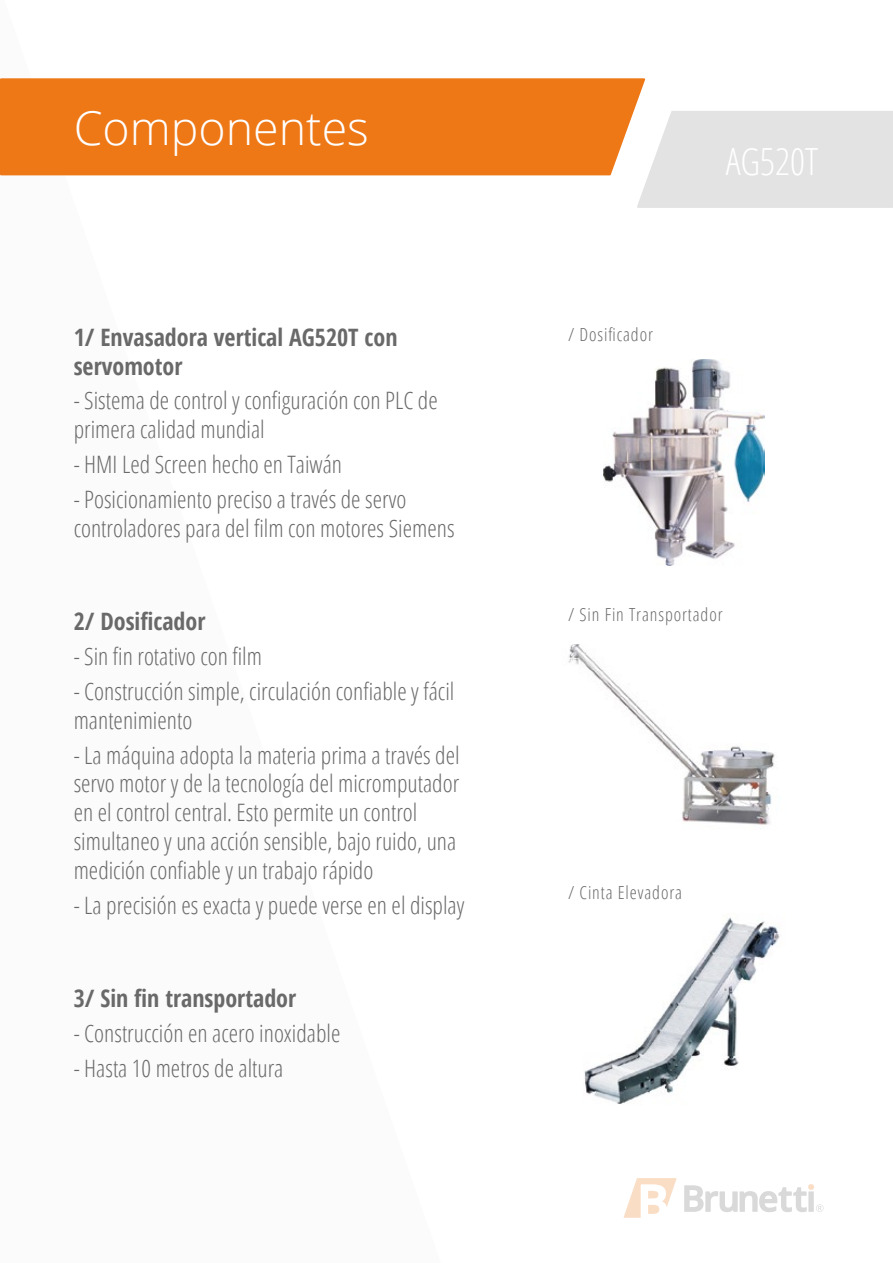
<style>
.page{position:relative;width:893px;height:1263px;background:#fff}
.page>*{position:absolute;margin:0;border:0;box-sizing:border-box;transform-origin:0 0}
.t1{font:300 46.5px "Open Sans";color:#fff}
.t2{font:300 condensed 37.5px "Open Sans";color:#fff}
.t3{font:300 condensed 24px/28.8px "Open Sans";color:#696969}
.t4{font:700 condensed 24px/28.8px "Open Sans";color:#696969}
.t5{font:300 condensed 18px "Open Sans";letter-spacing:.05em;color:#696969}
</style>
<div class="page">
<img style="left:604px;top:359px;width:160px;height:206px">
<img style="left:568px;top:645px;width:207px;height:180px">
<img style="left:584px;top:917px;width:196px;height:187px">
<div style="left:0;top:78px;width:645px;height:97px;background:#ee7716"></div>
<div style="left:637px;top:111px;width:256px;height:97px;background:#e3e3e3"></div>
<svg style="left:624px;top:1178px;width:52px;height:40px"></svg>
<svg style="left:684px;top:1184px;width:139px;height:28px"></svg>
<h1 class="t1" style="left:74px;top:96px;width:297px">Componentes</h1>
<p class="t4" style="left:74px;top:322px;width:325px">1/ Envasadora vertical AG520T con servomotor</p>
<p class="t3" style="left:74px;top:386px;width:366px">- Sistema de control y configuración con PLC de primera calidad mundial</p>
<p class="t3" style="left:74px;top:449px;width:270px">- HMI Led Screen hecho en Taiwán</p>
<p class="t3" style="left:74px;top:484px;width:382px">- Posicionamiento preciso a través de servo controladores para del film con motores Siemens</p>
<p class="t4" style="left:74px;top:607px;width:133px">2/ Dosificador</p>
<p class="t3" style="left:74px;top:641px;width:190px">- Sin fin rotativo con film</p>
<p class="t3" style="left:74px;top:676px;width:382px">- Construcción simple, circulación confiable y fácil mantenimiento</p>
<p class="t3" style="left:74px;top:740px;width:387px">- La máquina adopta la materia prima a través del servo motor y de la tecnología del micromputador en el control central. Esto permite un control simultaneo y una acción sensible, bajo ruido, una medición confiable y un trabajo rápido</p>
<p class="t3" style="left:74px;top:890px;width:392px">- La precisión es exacta y puede verse en el display</p>
<p class="t4" style="left:74px;top:983px;width:224px">3/ Sin fin transportador</p>
<p class="t3" style="left:74px;top:1018px;width:268px">- Construcción en acero inoxidable</p>
<p class="t3" style="left:74px;top:1053px;width:211px">- Hasta 10 metros de altura</p>
<p class="t5" style="left:568px;top:322px;width:86px">/ Dosificador</p>
<h2 class="t2" style="left:726px;top:136px;width:94px">AG520T</h2>
<p class="t5" style="left:568px;top:602px;width:156px">/ Sin Fin Transportador</p>
<p class="t5" style="left:568px;top:880px;width:115px">/ Cinta Elevadora</p>
</div>
